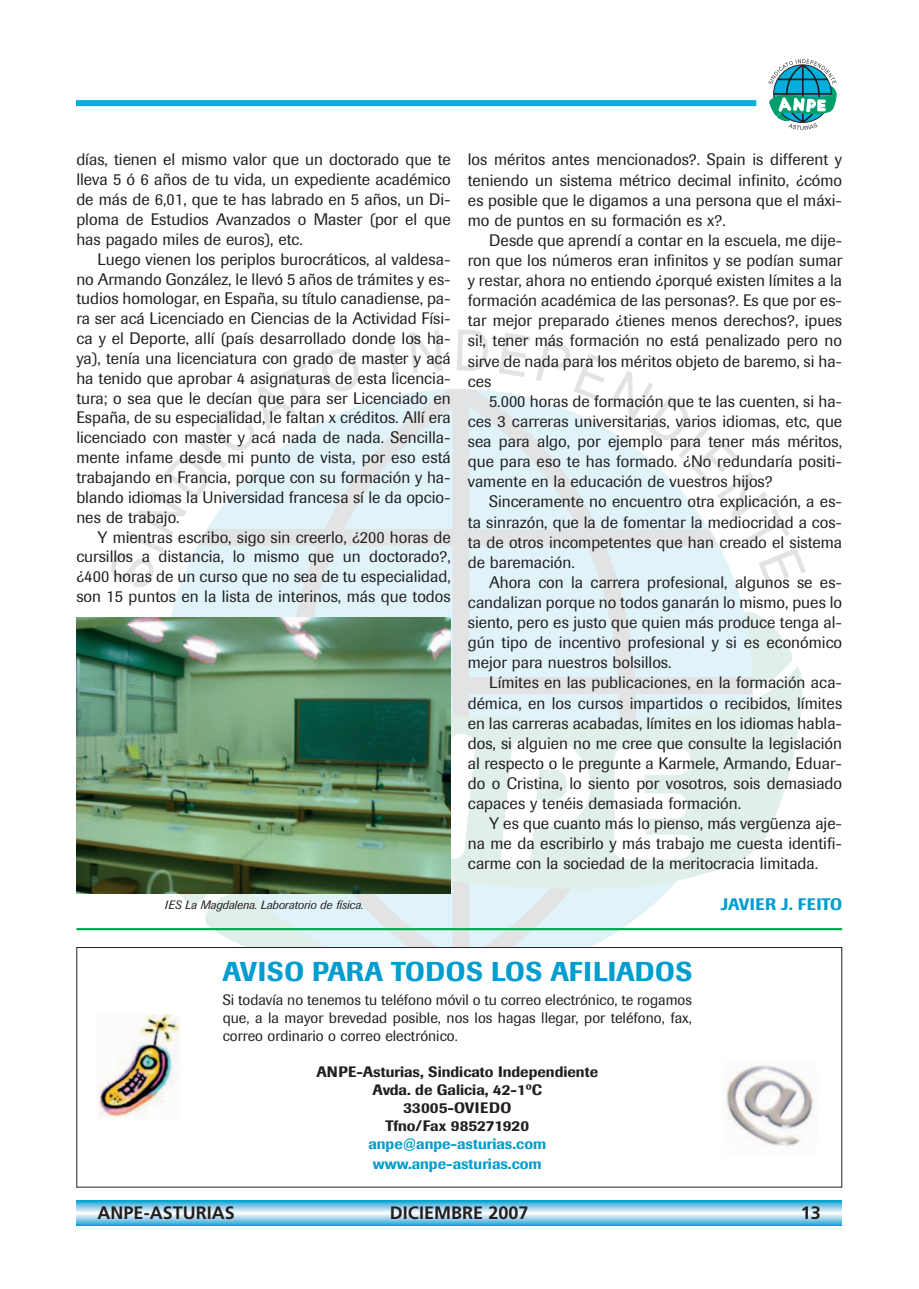
<style>
.page{position:relative;width:919px;height:1289px;background:#fff}
.page>*{position:absolute;margin:0;border:0;box-sizing:border-box;transform-origin:0 0}
.t1{font:500 27px "Imago";letter-spacing:.02em;color:#009dce}
.t2{font:700 18px "Frutiger LT Std";color:#231f20}
.t3{font:16.5px/20.1px "Imago";color:#231f20;text-align:justify}
.t4{font:500 16.5px "Imago";letter-spacing:.02em;color:#009dce}
.t5{font:15px/18px "Imago";color:#231f20;text-align:justify}
.t6{font:500 15px/18px "Imago";color:#231f20;text-align:center}
.t7{font:500 15px/20.1px "Imago";color:#009dce}
.t8{font:italic 12px "Imago";color:#231f20}
</style>
<div class="page">
<img style="left:106px;top:329px;width:706px;height:618px">
<div style="left:76px;top:1200px;width:766px;height:25px;background:#00a7d4"></div>
<svg style="left:76px;top:1223px;width:766px;height:1px"></svg>
<svg style="left:76px;top:1202px;width:766px;height:21px;background:#40b4db"></svg>
<div style="left:76px;top:1203px;width:766px;height:19px;background:#6cbee0"></div>
<div style="left:76px;top:1203px;width:766px;height:18px;background:#50b5db"></div>
<svg style="left:76px;top:1204px;width:766px;height:17px;background:#71c0e1"></svg>
<svg style="left:76px;top:1205px;width:766px;height:15px;background:#85c7e4"></svg>
<svg style="left:76px;top:1206px;width:766px;height:13px;background:#99cfe8"></svg>
<svg style="left:76px;top:1207px;width:766px;height:11px;background:#a9d5eb"></svg>
<svg style="left:76px;top:1208px;width:766px;height:9px;background:#bbddef"></svg>
<svg style="left:76px;top:1209px;width:766px;height:7px;background:#cde6f3"></svg>
<svg style="left:76px;top:1210px;width:766px;height:5px;background:#dfeef7"></svg>
<hr style="left:76px;top:1211px;width:766px;height:3px;background:#edf5fa">
<hr style="left:76px;top:1212px;width:766px;height:1px;background:#fff">
<div style="left:76px;top:100px;width:680px;height:6px;background:#00b0da"></div>
<svg style="left:768px;top:59px;width:68px;height:71px"></svg>
<div style="left:76px;top:947px;width:766px;height:240px;border:1px solid #231f20"></div>
<img style="left:99px;top:1014px;width:81px;height:103px">
<img style="left:726px;top:1065px;width:90px;height:82px">
<hr style="left:76px;top:928px;width:766px;height:2px;background:#00a74e">
<img style="left:76px;top:617px;width:374px;height:276px">
<p class="t3" style="left:76px;top:151px;width:376px">días, tienen el mismo valor que un doctorado que te lleva 5 ó 6 años de tu vida, un expediente académico de más de 6,01, que te has labrado en 5 años, un Di&shy;ploma de Estudios Avanzados o Master (por el que has pagado miles de euros), etc.</p>
<p class="t3" style="left:76px;top:251px;width:376px;text-indent:21px">Luego vienen los periplos burocráticos, al valdesa&shy;no Armando González, le llevó 5 años de trámites y es&shy;tudios homologar, en España, su título canadiense, pa&shy;ra ser acá Licenciado en Ciencias de la Actividad Físi&shy;ca y el Deporte, allí (país desarrollado donde los ha&shy;ya), tenía una licenciatura con grado de master y acá ha tenido que aprobar 4 asignaturas de esta licencia&shy;tura; o sea que le decían que para ser Licenciado en España, de su especialidad, le faltan x créditos. Allí era licenciado con master y acá nada de nada. Sencilla&shy;mente infame desde mi punto de vista, por eso está trabajando en Francia, porque con su formación y ha&shy;blando idiomas la Universidad francesa sí le da opcio&shy;nes de trabajo.</p>
<p class="t3" style="left:76px;top:528px;width:376px;text-indent:21px">Y mientras escribo, sigo sin creerlo, ¿200 horas de cursillos a distancia, lo mismo que un doctorado?, ¿400 horas de un curso que no sea de tu especialidad, son 15 puntos en la lista de interinos, más que todos</p>
<p class="t8" style="left:164px;top:900px;width:200px">IES La Magdalena. Laboratorio de física.</p>
<p class="t3" style="left:468px;top:151px;width:376px">los méritos antes mencionados?. Spain is different y teniendo un sistema métrico decimal infinito, ¿cómo es posible que le digamos a una persona que el máxi&shy;mo de puntos en su formación es x?.</p>
<p class="t3" style="left:468px;top:232px;width:376px;text-indent:21px">Desde que aprendí a contar en la escuela, me dije&shy;ron que los números eran infinitos y se podían sumar y restar, ahora no entiendo ¿porqué existen límites a la formación académica de las personas?. Es que por es&shy;tar mejor preparado ¿tienes menos derechos?, ¡pues si!, tener más formación no está penalizado pero no sirve de nada para los méritos objeto de baremo, si ha&shy;ces</p>
<p class="t3" style="left:468px;top:392px;width:376px;text-indent:21px">5.000 horas de formación que te las cuenten, si ha&shy;ces 3 carreras universitarias, varios idiomas, etc, que sea para algo, por ejemplo para tener más méritos, que para eso te has formado. ¿No redundaría positi&shy;vamente en la educación de vuestros hijos?</p>
<p class="t3" style="left:468px;top:493px;width:376px;text-indent:21px">Sinceramente no encuentro otra explicación, a es&shy;ta sinrazón, que la de fomentar la mediocridad a cos&shy;ta de otros incompetentes que han creado el sistema de baremación.</p>
<p class="t3" style="left:468px;top:573px;width:376px;text-indent:21px">Ahora con la carrera profesional, algunos se es&shy;candalizan porque no todos ganarán lo mismo, pues lo siento, pero es justo que quien más produce tenga al&shy;gún tipo de incentivo profesional y si es económico mejor para nuestros bolsillos.</p>
<p class="t3" style="left:468px;top:674px;width:376px;text-indent:21px">Límites en las publicaciones, en la formación aca&shy;démica, en los cursos impartidos o recibidos, límites en las carreras acabadas, límites en los idiomas habla&shy;dos, si alguien no me cree que consulte la legislación al respecto o le pregunte a Karmele, Armando, Eduar&shy;do o Cristina, lo siento por vosotros, sois demasiado capaces y tenéis demasiada formación.</p>
<p class="t3" style="left:468px;top:815px;width:376px;text-indent:21px">Y es que cuanto más lo pienso, más vergüenza aje&shy;na me da escribirlo y más trabajo me cuesta identifi&shy;carme con la sociedad de la meritocracia limitada.</p>
<p class="t4" style="left:720px;top:898px;width:123px">JAVIER J. FEITO</p>
<h1 class="t1" style="left:222px;top:962px;width:471px">AVISO PARA TODOS LOS AFILIADOS</h1>
<p class="t5" style="left:223px;top:992px;width:470px">Si todavía no tenemos tu teléfono móvil o tu correo electrónico, te rogamos que, a la mayor brevedad posible, nos los hagas llegar, por teléfono, fax, correo ordinario o correo electrónico.</p>
<p class="t6" style="left:316px;top:1064px;width:283px">ANPE-Asturias, Sindicato Independiente<br>Avda. de Galicia, 42-1ºC<br>33005-OVIEDO<br>Tfno/Fax 985271920</p>
<p class="t7" style="left:368px;top:1135px;width:179px">anpe@anpe-asturias.com www.anpe-asturias.com</p>
<p class="t2" style="left:98px;top:1205px;width:138px">ANPE-ASTURIAS</p>
<p class="t2" style="left:390px;top:1205px;width:140px">DICIEMBRE 2007</p>
<p class="t2" style="left:800px;top:1205px;width:22px">13</p>
</div>
